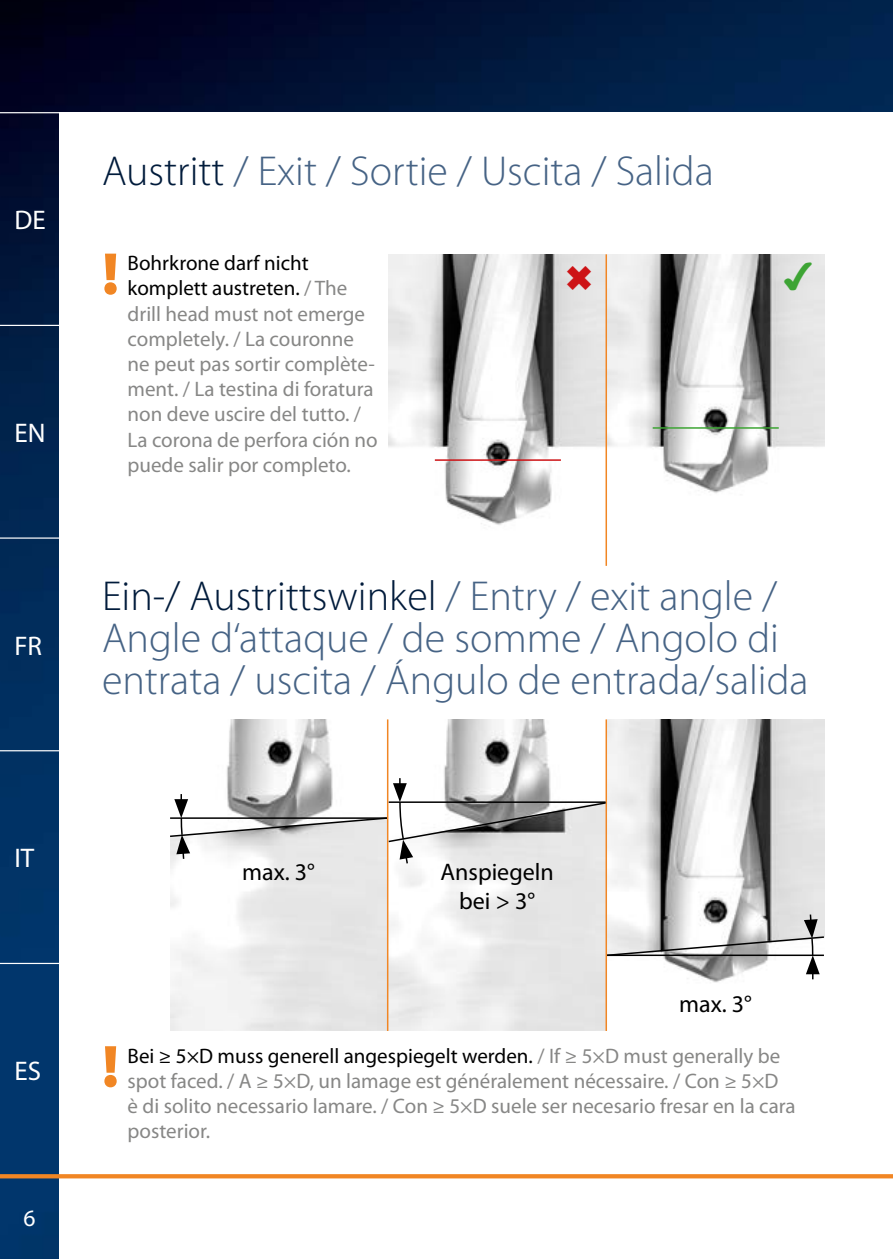
<style>
.page{position:relative;width:893px;height:1259px;background:#fff}
.page>*{position:absolute;margin:0;border:0;box-sizing:border-box;transform-origin:0 0}
.t1{font:900 60px "Myriad Pro";color:#f18624}
.Headline{font:300 42px/42px "Myriad Pro";color:#466385}
.t2{font:36px "Myriad Pro";color:#cd1316}
.t3{font:36px "Myriad Pro";color:#3da434}
.t4{font:27px "Myriad Pro";color:#fff}
.Absatz_für_Anker_G{font:24px/28.8px "Myriad Pro";color:#000;text-align:center}
.t5{font:23.4px "Myriad Pro";color:#fff}
.t6{font:21px/25.2px "Myriad Pro";color:#878786}
.s1{color:#001b3b}
.s2{color:#000}
</style>
<div class="page">
<img style="left:0;top:0;width:893px;height:1259px">
<div style="left:60px;top:112px;width:833px;height:1147px;background:#fff"></div>
<hr style="left:0;top:112px;width:72px;height:1px;background:#fff">
<hr style="left:0;top:325px;width:72px;height:1px;background:#fff">
<hr style="left:0;top:537px;width:72px;height:2px;background:#fff">
<hr style="left:0;top:750px;width:72px;height:1px;background:#fff">
<hr style="left:0;top:963px;width:72px;height:1px;background:#fff">
<svg style="left:0;top:1174px;width:893px;height:4px;background:#f08a2b"></svg>
<img style="left:389px;top:254px;width:436px;height:271px">
<hr style="left:605px;top:254px;width:2px;height:312px;background:#f18624">
<hr style="left:435px;top:459px;width:126px;height:2px;background:#cd1316">
<hr style="left:653px;top:427px;width:126px;height:2px;background:#3da434">
<img style="left:170px;top:719px;width:655px;height:312px">
<hr style="left:387px;top:719px;width:1px;height:312px;background:#f18624">
<hr style="left:605px;top:719px;width:2px;height:312px;background:#f18624">
<svg style="left:170px;top:778px;width:436px;height:87px"></svg>
<svg style="left:605px;top:914px;width:220px;height:65px"></svg>
<p class="t4" style="left:14px;top:205px;width:33px">DE</p>
<p class="t4" style="left:14px;top:418px;width:33px">EN</p>
<p class="t4" style="left:14px;top:631px;width:29px">FR</p>
<p class="t4" style="left:14px;top:843px;width:21px">IT</p>
<p class="t4" style="left:14px;top:1056px;width:28px">ES</p>
<p class="t5" style="left:24px;top:1205px;width:14px">6</p>
<p class="Headline" style="left:102px;top:150px;width:613px"><span class="s1">Austritt</span> / Exit / Sortie / Uscita / Salida</p>
<p class="t1" style="left:102px;top:240px;width:19px">!</p>
<p class="t6" style="left:128px;top:251px;width:252px"><span class="s2">Bohrkrone darf nicht komplett austreten.</span> / The drill head must not emerge completely. / La couronne ne peut pas sortir complète&shy;ment. / La testina di foratura non deve uscire del tutto. /<br>La corona de perfora ción no puede salir por completo.</p>
<p class="t2" style="left:566px;top:258px;width:29px">✖</p>
<p class="t3" style="left:783px;top:258px;width:32px">✔</p>
<p class="Headline" style="left:102px;top:575px;width:708px"><span class="s1">Ein-/ Austrittswinkel</span> / Entry / exit angle /<br>Angle d‘attaque / de somme / Angolo di entrata / uscita / Ángulo de entrada/salida</p>
<p class="Absatz_für_Anker_G" style="left:242px;top:858px;width:74px">max. 3°</p>
<p class="Absatz_für_Anker_G" style="left:440px;top:858px;width:115px">Anspiegeln bei &gt; 3°</p>
<p class="Absatz_für_Anker_G" style="left:679px;top:989px;width:74px">max. 3°</p>
<p class="t1" style="left:102px;top:1032px;width:19px">!</p>
<p class="t6" style="left:128px;top:1043px;width:670px"><span class="s2">Bei ≥ 5×D muss generell angespiegelt werden.</span> / If ≥ 5×D must generally be spot faced. / A ≥ 5×D, un lamage est généralement nécessaire. / Con ≥ 5×D<br>è di solito necessario lamare. / Con ≥ 5×D suele ser necesario fresar en la cara posterior.</p>
</div>
